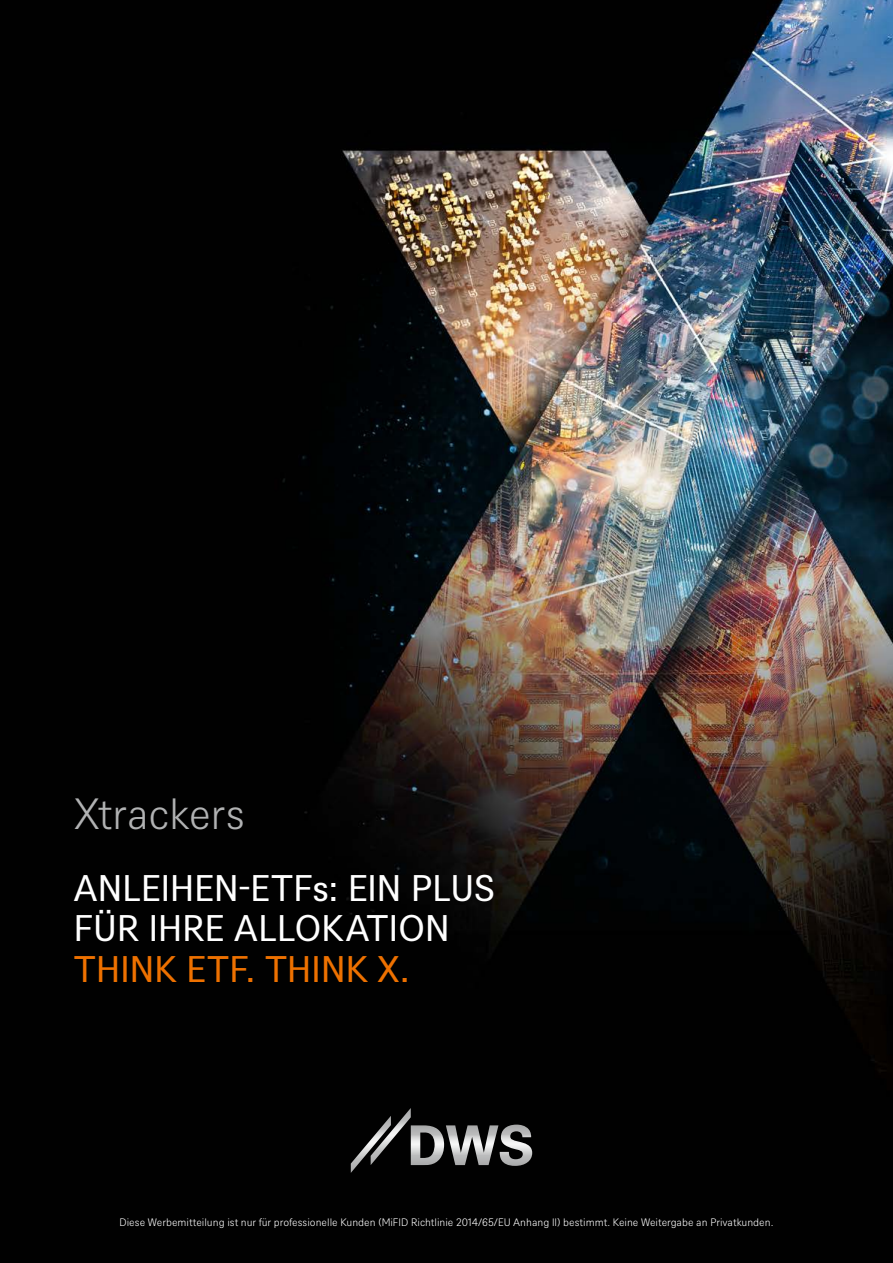
<style>
.page{position:relative;width:893px;height:1263px;background:#fff}
.page>*{position:absolute;margin:0;border:0;box-sizing:border-box;transform-origin:0 0}
.t1{font:300 42.45px "DWS Sans";letter-spacing:-.01em;color:#b1b2b3}
.t2{font:36px/40.5px "DWS Sans";letter-spacing:.005em;color:#fff}
.t3{font:36px "DWS Sans";letter-spacing:.005em;color:#ee7100}
.t4{font:300 10.5px "DWS Sans";color:#fff}
</style>
<div class="page">
<img style="left:0;top:0;width:893px;height:1263px">
<svg style="left:351px;top:1108px;width:181px;height:65px;background:#3d3d3e"></svg>
<h1 class="t1" style="left:75px;top:786px;width:172px">Xtrackers</h1>
<h2 class="t2" style="left:74px;top:866px;width:423px">ANLEIHEN-ETFs: EIN PLUS<br>FÜR IHRE ALLOKATION</h2>
<h2 class="t3" style="left:74px;top:944px;width:337px">THINK ETF. THINK X.</h2>
<p class="t4" style="left:120px;top:1215px;width:655px">Diese Werbemitteilung ist nur für professionelle Kunden (MiFID Richtlinie 2014/65/EU Anhang II) bestimmt. Keine Weitergabe an Privatkunden.</p>
</div>
